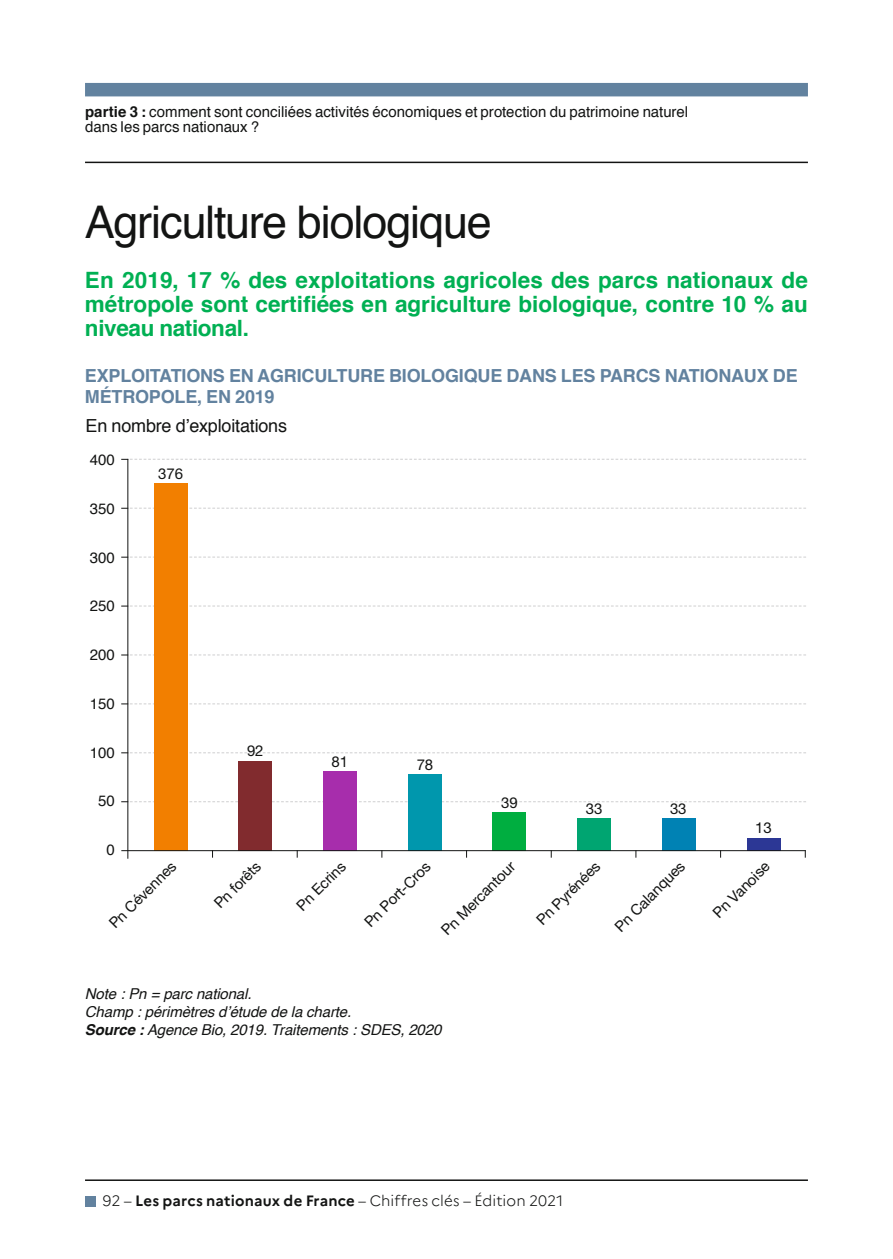
<style>
.page{position:relative;width:893px;height:1259px;background:#fff}
.page>*{position:absolute;margin:0;border:0;box-sizing:border-box;transform-origin:0 0}
.t1{font:45px "Helvetica";letter-spacing:-.025em;color:#131413}
.t2{font:700 22.5px/24px "Helvetica";color:#00b053;text-align:justify}
.t3{font:700 18px/21px "Helvetica";letter-spacing:-.01em;color:#62829f}
.t4{font:18px "Helvetica";letter-spacing:-.01em;color:#131413}
.t5{font:15px/15px "Helvetica";color:#131413}
.t6{font:italic 15px/18px "Helvetica";letter-spacing:-.01em;color:#131413}
.t7{font:15px "Helvetica Neue LT Std";letter-spacing:-.01em;color:#131413}
.t8{font:300 15px "Marianne";letter-spacing:.005em;color:#131413}
.s1{font-weight:700}
</style>
<div class="page">
<div style="left:85px;top:83px;width:723px;height:13px;background:#62829f"></div>
<hr style="left:85px;top:162px;width:723px;height:1px;background:#131413">
<hr style="left:85px;top:1179px;width:723px;height:2px;background:#131413">
<div style="left:85px;top:1195px;width:11px;height:11px;background:#62829f"></div>
<svg style="left:121px;top:459px;width:685px;height:1px"></svg>
<svg style="left:121px;top:801px;width:685px;height:1px"></svg>
<svg style="left:121px;top:556px;width:685px;height:1px"></svg>
<svg style="left:121px;top:654px;width:685px;height:1px"></svg>
<svg style="left:121px;top:703px;width:685px;height:1px"></svg>
<svg style="left:121px;top:507px;width:685px;height:2px"></svg>
<svg style="left:121px;top:605px;width:685px;height:1px"></svg>
<svg style="left:121px;top:752px;width:685px;height:1px"></svg>
<hr style="left:127px;top:459px;width:1px;height:399px;background:#131413">
<div style="left:154px;top:483px;width:33px;height:367px;background:#f27f00"></div>
<div style="left:238px;top:760px;width:34px;height:90px;background:#812b2e"></div>
<div style="left:323px;top:771px;width:34px;height:79px;background:#a72dac"></div>
<div style="left:408px;top:774px;width:34px;height:76px;background:#0097ad"></div>
<div style="left:492px;top:812px;width:34px;height:38px;background:#00ae40"></div>
<div style="left:577px;top:818px;width:34px;height:32px;background:#00a571"></div>
<div style="left:662px;top:818px;width:34px;height:32px;background:#0082b4"></div>
<div style="left:747px;top:838px;width:33px;height:12px;background:#2c3795"></div>
<hr style="left:121px;top:850px;width:685px;height:1px;background:#131413">
<p class="t5" style="left:85px;top:105px;width:605px"><span class="s1">partie 3 :</span> comment sont conciliées activités économiques et protection du patrimoine naturel dans les parcs nationaux ?</p>
<h1 class="t1" style="left:85px;top:188px;width:408px">Agriculture biologique</h1>
<p class="t2" style="left:85px;top:268px;width:724px">En 2019, 17 % des exploitations agricoles des parcs nationaux de métropole sont certifiées en agriculture biologique, contre 10 % au niveau national.</p>
<p class="t3" style="left:85px;top:366px;width:714px">EXPLOITATIONS EN AGRICULTURE BIOLOGIQUE DANS LES PARCS NATIONAUX DE<br>MÉTROPOLE, EN 2019</p>
<p class="t4" style="left:86px;top:411px;width:203px">En nombre d’exploitations</p>
<p class="t7" style="left:158px;top:464px;width:26px">376</p>
<p class="t5" style="left:90px;top:453px;width:27px">400</p>
<p class="t5" style="left:90px;top:501px;width:27px">350</p>
<p class="t5" style="left:90px;top:550px;width:27px">300</p>
<p class="t5" style="left:90px;top:599px;width:27px">250</p>
<p class="t5" style="left:90px;top:648px;width:27px">200</p>
<p class="t5" style="left:90px;top:696px;width:27px">150</p>
<p class="t5" style="left:90px;top:745px;width:27px">100</p>
<p class="t5" style="left:98px;top:794px;width:18px">50</p>
<p class="t5" style="left:106px;top:843px;width:10px">0</p>
<p class="t7" style="left:247px;top:742px;width:18px">92</p>
<p class="t7" style="left:332px;top:752px;width:18px">81</p>
<p class="t7" style="left:417px;top:755px;width:18px">78</p>
<p class="t7" style="left:501px;top:794px;width:18px">39</p>
<p class="t7" style="left:586px;top:799px;width:18px">33</p>
<p class="t7" style="left:670px;top:799px;width:18px">33</p>
<p class="t7" style="left:755px;top:819px;width:18px">13</p>
<p class="t7" style="left:437px;top:926px;width:99px;rotate:-45deg">Pn Mercantour</p>
<p class="t7" style="left:709px;top:909px;width:75px;rotate:-45deg">Pn Vanoise</p>
<p class="t7" style="left:105px;top:919px;width:89px;rotate:-45deg">Pn Cévennes</p>
<p class="t7" style="left:361px;top:918px;width:88px;rotate:-45deg">Pn Port-Cros</p>
<p class="t7" style="left:533px;top:916px;width:84px;rotate:-45deg">Pn Pyrénées</p>
<p class="t7" style="left:611px;top:922px;width:94px;rotate:-45deg">Pn Calanques</p>
<p class="t7" style="left:210px;top:899px;width:61px;rotate:-45deg">Pn forêts</p>
<p class="t7" style="left:293px;top:901px;width:64px;rotate:-45deg">Pn Ecrins</p>
<p class="t6" style="left:85px;top:984px;width:358px">Note : Pn = parc national.<br>Champ : périmètres d’étude de la charte.<br><span class="s1">Source :</span> Agence Bio, 2019. Traitements : SDES, 2020</p>
<p class="t8" style="left:103px;top:1192px;width:462px">92 – <span class="s1">Les parcs nationaux de France</span> – Chiffres clés – Édition 2021</p>
</div>
